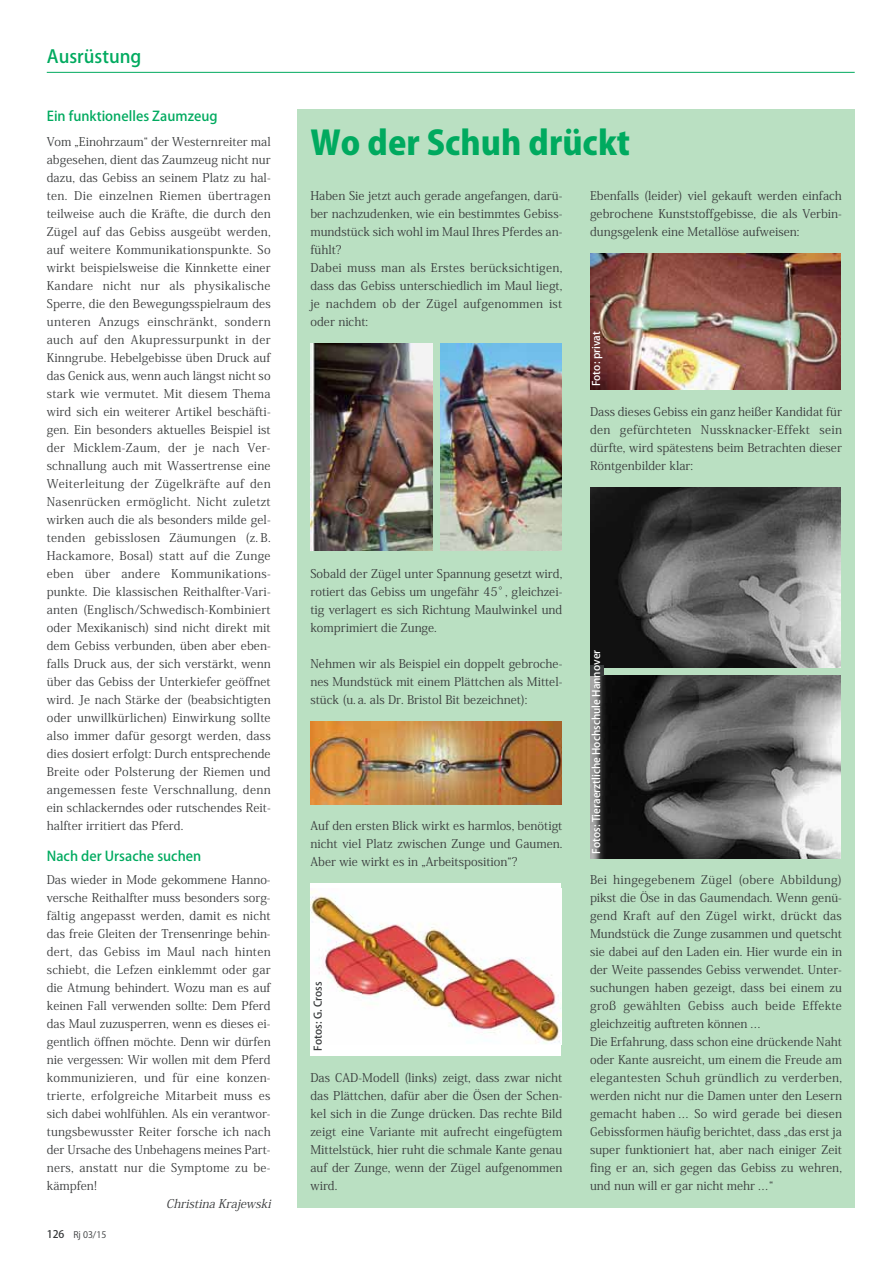
<style>
.page{position:relative;width:893px;height:1263px;background:#fff}
.page>*{position:absolute;margin:0;border:0;box-sizing:border-box;transform-origin:0 0}
.t1{font:800 33px "Koz Go Pro";color:#00aa5f}
.t2{font:500 18px "Koz Go Pro";color:#00aa5f}
.t3{font:500 13.5px "Koz Go Pro";color:#00aa5f}
.t4{font:12px/18px "Koz Min Pro";letter-spacing:.005em;color:#383a3b;text-align:justify}
.t5{font:italic 12px "Koz Min Pro";color:#383a3b}
.t6{font:500 10.5px "Koz Go Pro";color:#fff}
.t7{font:500 10.5px "Koz Go Pro";color:#383a3b}
.t8{font:9px "Koz Go Pro";color:#383a3b}
.s1{font-weight:500;font-size:10.5px}
</style>
<div class="page">
<hr style="left:47px;top:72px;width:808px;height:1px;background:#00aa5f">
<div style="left:298px;top:110px;width:557px;height:1098px;background:#bae0c2"></div>
<img style="left:590px;top:254px;width:250px;height:136px">
<img style="left:590px;top:488px;width:251px;height:180px">
<img style="left:590px;top:675px;width:251px;height:183px">
<img style="left:310px;top:344px;width:122px;height:207px">
<img style="left:440px;top:344px;width:121px;height:207px">
<img style="left:310px;top:722px;width:251px;height:82px">
<div style="left:310px;top:884px;width:251px;height:172px;background:#fff"></div>
<img style="left:310px;top:890px;width:251px;height:154px">
<div style="left:590px;top:665px;width:14px;height:11px;background:#383a3b"></div>
<h2 class="t2" style="left:47px;top:47px;width:96px">Ausrüstung</h2>
<p class="t3" style="left:47px;top:110px;width:172px">Ein funktionelles Zaumzeug</p>
<p class="t4" style="left:47px;top:132px;width:225px">Vom „Einohrzaum“ der Westernreiter mal abgesehen, dient das Zaumzeug nicht nur dazu, das Gebiss an seinem Platz zu hal&shy;ten. Die einzelnen Riemen übertragen teilweise auch die Kräfte, die durch den Zügel auf das Gebiss ausgeübt werden, auf weitere Kommunikationspunkte. So wirkt beispielsweise die Kinnkette einer Kandare nicht nur als physikalische Sperre, die den Bewegungsspielraum des unteren Anzugs einschränkt, sondern auch auf den Akupressurpunkt in der Kinngrube. Hebelgebisse üben Druck auf das Genick aus, wenn auch längst nicht so stark wie vermutet. Mit diesem Thema wird sich ein weiterer Artikel beschäfti&shy;gen. Ein besonders aktuelles Beispiel ist der Micklem-Zaum, der je nach Ver&shy;schnallung auch mit Wassertrense eine Weiterleitung der Zügelkräfte auf den Nasenrücken ermöglicht. Nicht zuletzt wirken auch die als besonders milde gel&shy;tenden gebisslosen Zäumungen (z. B.<br>Hackamore, Bosal) statt auf die Zunge eben über andere Kommunikations&shy;punkte. Die klassischen Reithalfter-Vari&shy;anten (Englisch/Schwedisch-Kombiniert oder Mexikanisch) sind nicht direkt mit dem Gebiss verbunden, üben aber eben&shy;falls Druck aus, der sich verstärkt, wenn über das Gebiss der Unterkiefer geöffnet wird. Je nach Stärke der (beabsichtigten oder unwillkürlichen) Einwirkung sollte also immer dafür gesorgt werden, dass dies dosiert erfolgt: Durch entsprechende Breite oder Polsterung der Riemen und angemessen feste Verschnallung, denn ein schlackerndes oder rutschendes Reit&shy;halfter irritiert das Pferd.</p>
<p class="t3" style="left:47px;top:849px;width:156px">Nach der Ursache suchen</p>
<p class="t4" style="left:47px;top:870px;width:225px">Das wieder in Mode gekommene Hanno&shy;versche Reithalfter muss besonders sorg&shy;fältig angepasst werden, damit es nicht das freie Gleiten der Trensenringe behin&shy;dert, das Gebiss im Maul nach hinten schiebt, die Lefzen einklemmt oder gar die Atmung behindert. Wozu man es auf keinen Fall verwenden sollte: Dem Pferd das Maul zuzusperren, wenn es dieses ei&shy;gentlich öffnen möchte. Denn wir dürfen nie vergessen: Wir wollen mit dem Pferd kommunizieren, und für eine konzen&shy;trierte, erfolgreiche Mitarbeit muss es sich dabei wohlfühlen. Als ein verantwor&shy;tungsbewusster Reiter forsche ich nach der Ursache des Unbehagens meines Part&shy;ners, anstatt nur die Symptome zu be&shy;kämpfen!</p>
<p class="t5" style="left:166px;top:1197px;width:109px">Christina Kraj ewski</p>
<p class="t8" style="left:47px;top:1230px;width:61px"><span class="s1">126</span> Rj 03/15</p>
<h1 class="t1" style="left:310px;top:126px;width:321px">Wo der Schuh drückt</h1>
<p class="t4" style="left:310px;top:186px;width:253px;text-align:left">Haben Sie jetzt auch gerade angefangen, darü&shy;ber nachzudenken, wie ein bestimmtes Gebiss&shy;mundstück sich wohl im Maul Ihres Pferdes an&shy;fühlt?<br>Dabei muss man als Erstes berücksichtigen, dass das Gebiss unterschiedlich im Maul liegt, je nachdem ob der Zügel aufgenommen ist oder nicht:</p>
<p class="t4" style="left:590px;top:186px;width:253px">Ebenfalls (leider) viel gekauft werden einfach gebrochene Kunststoffgebisse, die als Verbin&shy;dungsgelenk eine Metallöse aufweisen:</p>
<p class="t6" style="left:591px;top:386px;width:57px;rotate:-90deg">Foto: privat</p>
<p class="t4" style="left:590px;top:402px;width:253px">Dass dieses Gebiss ein ganz heißer Kandidat für den gefürchteten Nussknacker-Effekt sein dürfte, wird spätestens beim Betrachten dieser Röntgenbilder klar:</p>
<p class="t4" style="left:310px;top:564px;width:253px">Sobald der Zügel unter Spannung gesetzt wird, rotiert das Gebiss um ungefähr 45°, gleichzei&shy;tig verlagert es sich Richtung Maulwinkel und komprimiert die Zunge.</p>
<p class="t4" style="left:310px;top:654px;width:253px">Nehmen wir als Beispiel ein doppelt gebroche&shy;nes Mundstück mit einem Plättchen als Mittel&shy;stück (u. a. als Dr. Bristol Bit bezeichnet):</p>
<p class="t4" style="left:310px;top:816px;width:253px">Auf den ersten Blick wirkt es harmlos, benötigt nicht viel Platz zwischen Zunge und Gaumen.<br>Aber wie wirkt es in „Arbeitsposition“?</p>
<p class="t7" style="left:313px;top:1051px;width:71px;rotate:-90deg">Fotos: G. Cross</p>
<p class="t4" style="left:310px;top:1068px;width:253px">Das CAD-Modell (links) zeigt, dass zwar nicht das Plättchen, dafür aber die Ösen der Schen&shy;kel sich in die Zunge drücken. Das rechte Bild zeigt eine Variante mit aufrecht eingefügtem Mittelstück, hier ruht die schmale Kante genau auf der Zunge, wenn der Zügel aufgenommen wird.</p>
<p class="t6" style="left:591px;top:854px;width:205px;rotate:-90deg">Fotos: Tieraerztliche Hochschule Hannover</p>
<p class="t4" style="left:590px;top:870px;width:253px;text-align:left">Bei hingegebenem Zügel (obere Abbildung) pikst die Öse in das Gaumendach. Wenn genü&shy;gend Kraft auf den Zügel wirkt, drückt das Mundstück die Zunge zusammen und quetscht sie dabei auf den Laden ein. Hier wurde ein in der Weite passendes Gebiss verwendet. Unter&shy;suchungen haben gezeigt, dass bei einem zu groß gewählten Gebiss auch beide Effekte gleichzeitig auftreten können …<br>Die Erfahrung, dass schon eine drückende Naht oder Kante ausreicht, um einem die Freude am elegantesten Schuh gründlich zu verderben, werden nicht nur die Damen unter den Lesern gemacht haben … So wird gerade bei diesen Gebissformen häufig berichtet, dass „das erst ja super funktioniert hat, aber nach einiger Zeit fing er an, sich gegen das Gebiss zu wehren, und nun will er gar nicht mehr …“</p>
</div>
